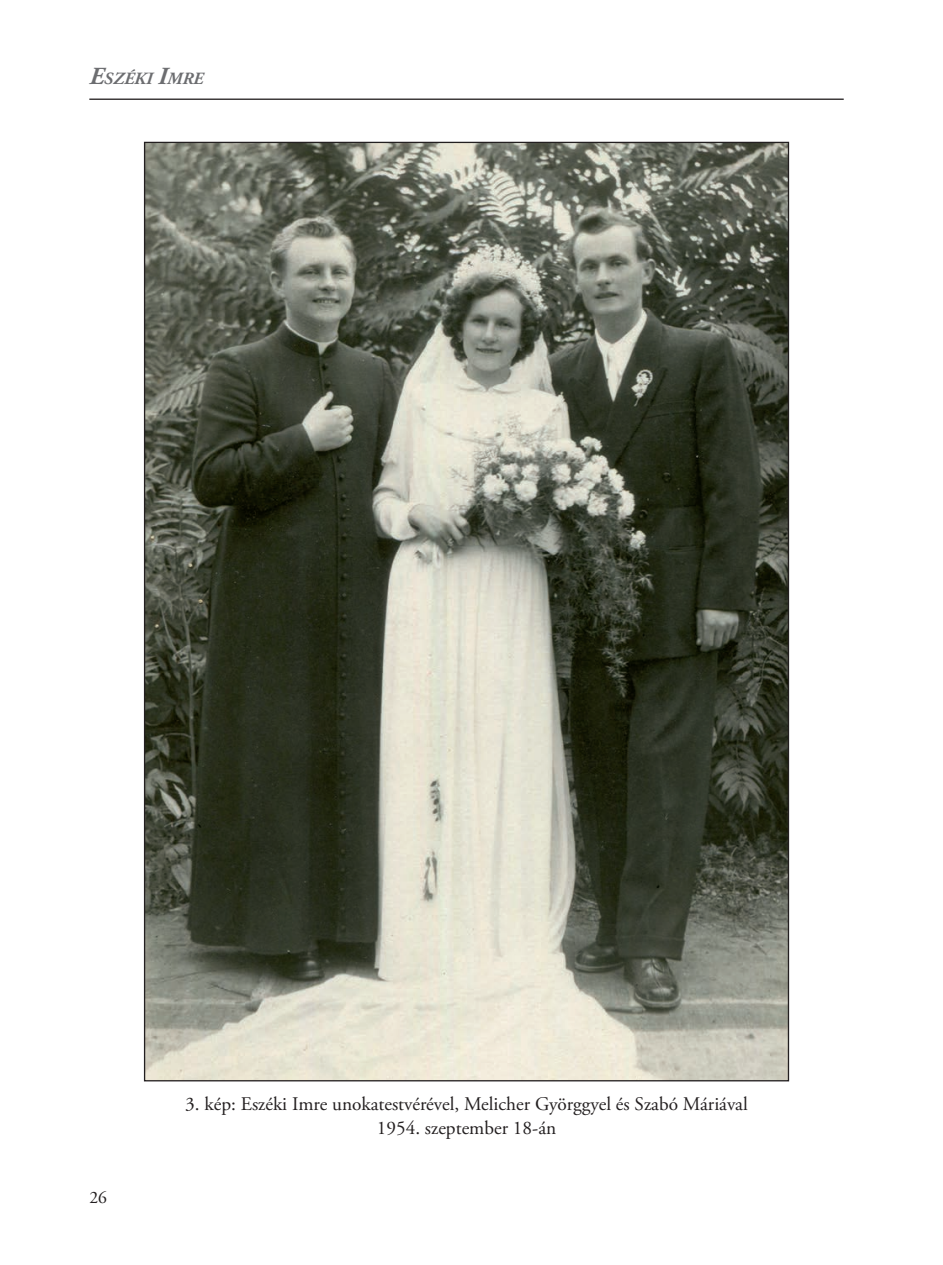
<style>
.page{position:relative;width:943px;height:1265px;background:#fff}
.page>*{position:absolute;margin:0;border:0;box-sizing:border-box;transform-origin:0 0}
.t1{font:19.25px/23.6px "Adobe Garamond Pro";letter-spacing:-.005em;color:#231f20;text-align:center}
.t2{font:17.5px "Adobe Garamond Pro";color:#231f20}
.t3{font:italic 700 17.15px "Adobe Garamond Pro";color:#6c6d70}
.s1{font-size:24.5px}
</style>
<div class="page">
<hr style="left:89px;top:99px;width:754px;height:1px;background:#231f20">
<img style="left:146px;top:144px;width:641px;height:935px">
<p class="t3" style="left:89px;top:69px;width:117px"><span class="s1">E</span>SZÉKI <span class="s1">I</span>MRE</p>
<p class="t2" style="left:89px;top:1187px;width:19px">26</p>
<p class="t1" style="left:185px;top:1093px;width:564px">3. kép: Eszéki Imre unokatestvérével, Melicher Györggyel és Szabó Máriával<br>1954. szeptember 18-án</p>
</div>
